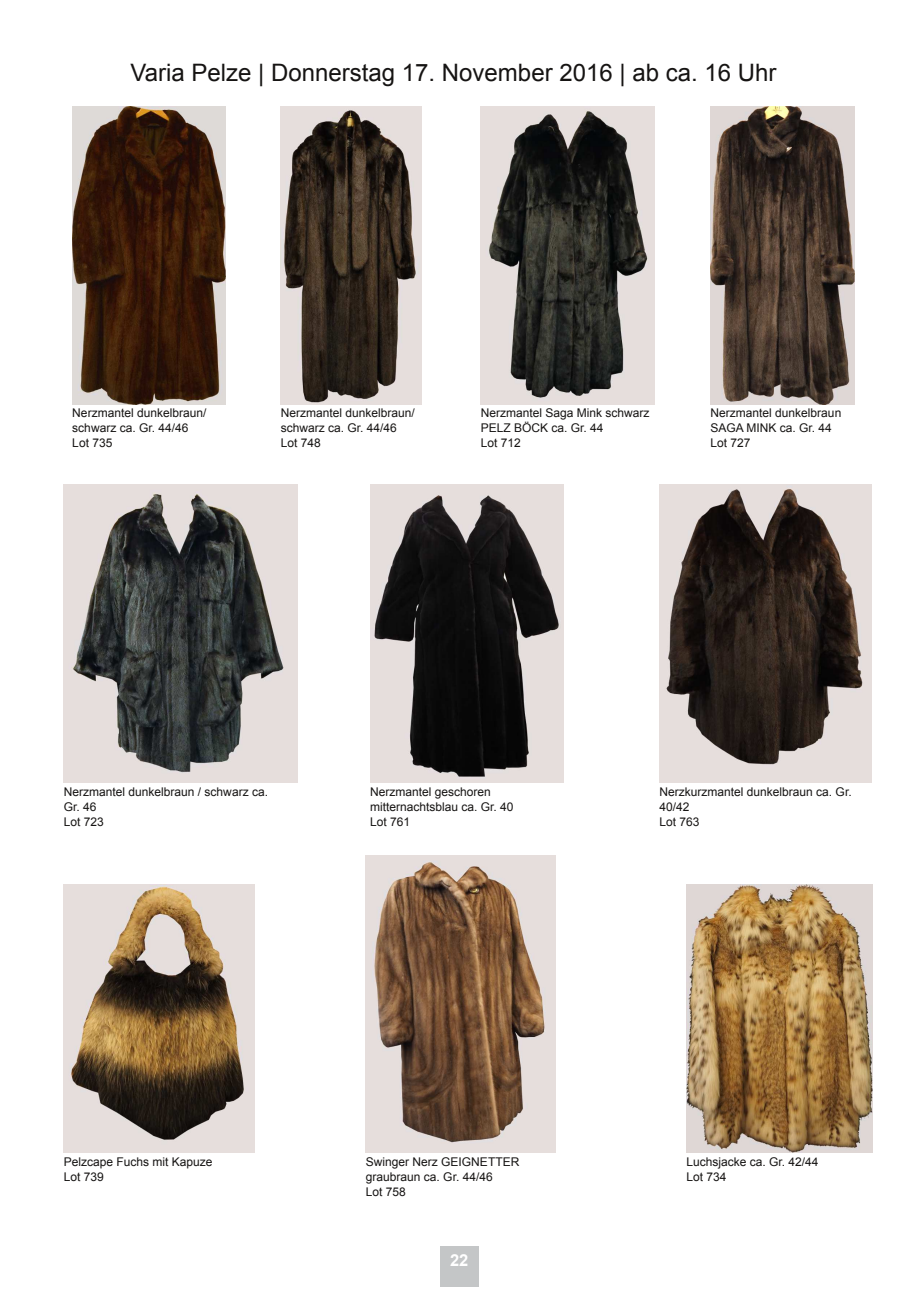
<style>
.page{position:relative;width:919px;height:1289px;background:#fff}
.page>*{position:absolute;margin:0;border:0;box-sizing:border-box;transform-origin:0 0}
.t1{font:24px "Arial";color:#161413}
.t2{font:700 16.5px "Arial";color:#fff}
.t3{font:12px/15px "Arial";color:#161413}
</style>
<div class="page">
<div style="left:440px;top:1246px;width:38px;height:41px;background:#c4c6c7"></div>
<img style="left:710px;top:106px;width:144px;height:298px">
<img style="left:72px;top:106px;width:154px;height:298px">
<img style="left:686px;top:884px;width:185px;height:268px">
<img style="left:281px;top:106px;width:140px;height:298px">
<img style="left:480px;top:106px;width:174px;height:298px">
<img style="left:64px;top:884px;width:191px;height:268px">
<img style="left:64px;top:485px;width:234px;height:297px">
<img style="left:659px;top:485px;width:212px;height:297px">
<img style="left:370px;top:485px;width:193px;height:297px">
<img style="left:366px;top:855px;width:189px;height:297px">
<h1 class="t1" style="left:130px;top:64px;width:647px">Varia Pelze | Donnerstag 17. November 2016 | ab ca. 16 Uhr</h1>
<p class="t3" style="left:72px;top:406px;width:136px">Nerzmantel dunkelbraun/ schwarz ca. Gr. 44/46<br>Lot 735</p>
<p class="t3" style="left:281px;top:406px;width:136px">Nerzmantel dunkelbraun/ schwarz ca. Gr. 44/46<br>Lot 748</p>
<p class="t3" style="left:480px;top:406px;width:170px">Nerzmantel Saga Mink schwarz<br>PELZ BÖCK ca. Gr. 44<br>Lot 712</p>
<p class="t3" style="left:710px;top:406px;width:132px">Nerzmantel dunkelbraun<br>SAGA MINK ca. Gr. 44<br>Lot 727</p>
<p class="t3" style="left:370px;top:785px;width:145px">Nerzmantel geschoren mitternachtsblau ca. Gr. 40<br>Lot 761</p>
<p class="t3" style="left:64px;top:785px;width:206px">Nerzmantel dunkelbraun / schwarz ca.<br>Gr. 46<br>Lot 723</p>
<p class="t3" style="left:659px;top:785px;width:194px">Nerzkurzmantel dunkelbraun ca. Gr.<br>40/42<br>Lot 763</p>
<p class="t3" style="left:64px;top:1155px;width:150px">Pelzcape Fuchs mit Kapuze<br>Lot 739</p>
<p class="t3" style="left:366px;top:1155px;width:155px">Swinger Nerz GEIGNETTER graubraun ca. Gr. 44/46<br>Lot 758</p>
<h2 class="t2" style="left:450px;top:1253px;width:20px">22</h2>
<p class="t3" style="left:686px;top:1155px;width:134px">Luchsjacke ca. Gr. 42/44<br>Lot 734</p>
</div>
